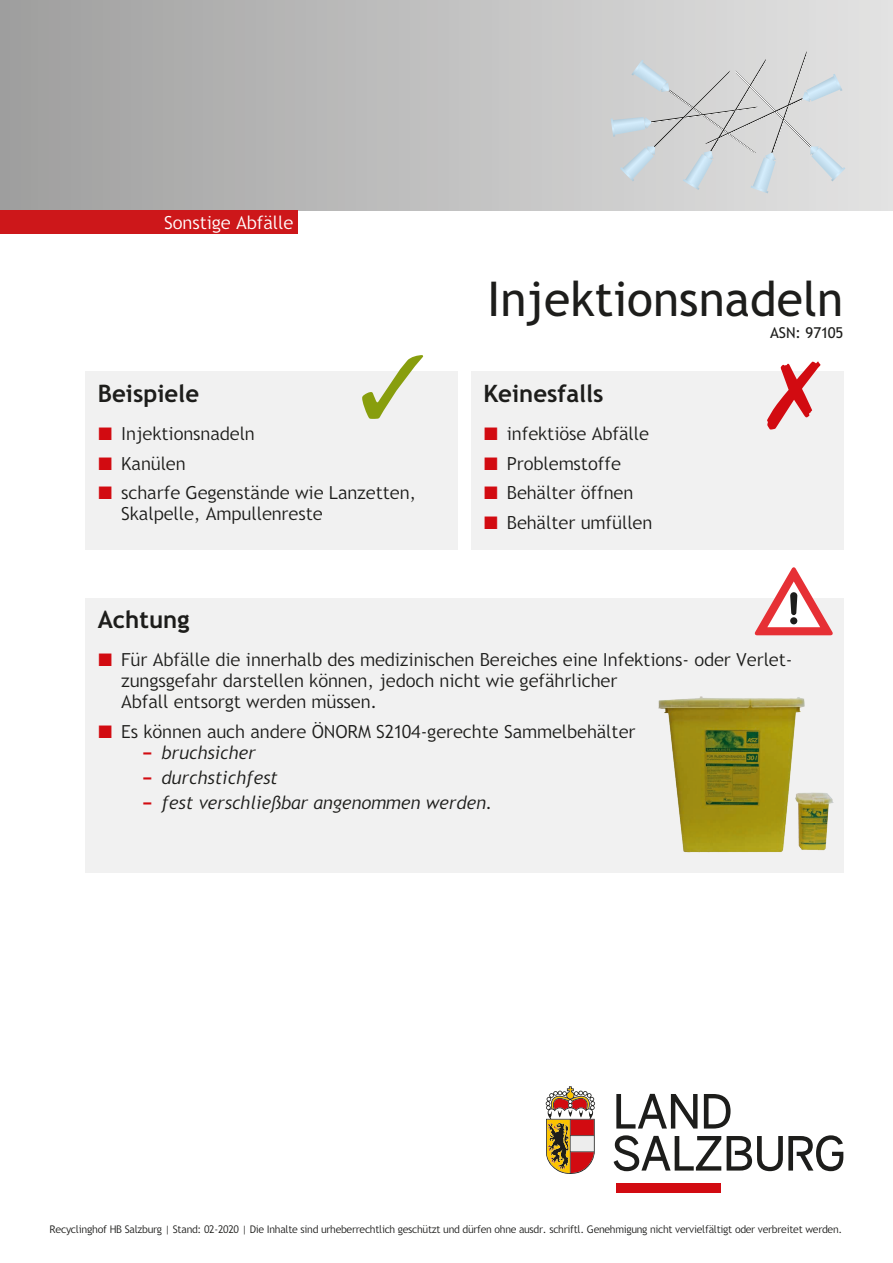
<style>
.page{position:relative;width:893px;height:1263px;background:#fff}
.page>*{position:absolute;margin:0;border:0;box-sizing:border-box;transform-origin:0 0}
.Produkttitel{font:48px "Trebuchet SBG2";color:#1d1d1b}
.t1{font:700 24px "Trebuchet SBG2";color:#1d1d1b}
.t2{font:300 18px/21px "Trebuchet SBG2";color:#1d1d1b}
.t3{font:italic 300 18px "Trebuchet SBG2";color:#1d1d1b}
.t4{font:300 18px "Trebuchet SBG2";color:#fff}
.ASN{font:15px "Trebuchet SBG2";color:#1d1d1b}
.t5{font:300 10.5px "Trebuchet SBG2";letter-spacing:-.02em;color:#1d1d1b}
.s1{color:#d20b11}
.s2{font-weight:900;font-style:normal;color:#d20b11}
</style>
<div class="page">
<div style="left:0;top:0;width:893px;height:210px;background:linear-gradient(to right,#9f9f9e,#e4e3e3)"></div>
<svg style="left:546px;top:1086px;width:49px;height:88px"></svg>
<div style="left:616px;top:1184px;width:105px;height:9px;background:#d20b11"></div>
<svg style="left:614px;top:1094px;width:229px;height:77px"></svg>
<div style="left:0;top:210px;width:298px;height:24px;background:#cd171a"></div>
<div style="left:85px;top:372px;width:373px;height:178px;background:#f1f1f1"></div>
<svg style="left:362px;top:355px;width:61px;height:64px"></svg>
<div style="left:471px;top:372px;width:372px;height:178px;background:#f1f1f1"></div>
<svg style="left:767px;top:361px;width:53px;height:68px"></svg>
<div style="left:85px;top:598px;width:758px;height:275px;background:#f1f1f1"></div>
<svg style="left:754px;top:567px;width:79px;height:68px"></svg>
<svg style="left:611px;top:51px;width:234px;height:142px;background:#d2d4d6"></svg>
<img style="left:658px;top:687px;width:186px;height:169px">
<p class="t4" style="left:164px;top:212px;width:131px">Sonstige Abfälle</p>
<p class="t1" style="left:98px;top:379px;width:103px">Beispiele</p>
<p class="t2" style="left:98px;top:423px;width:158px"><span class="s1">■</span> Injektionsnadeln</p>
<p class="t2" style="left:98px;top:453px;width:89px"><span class="s1">■</span> Kanülen</p>
<p class="t2" style="left:121px;top:482px;width:296px;text-indent:-23px"><span class="s1">■</span> scharfe Gegenstände wie Lanzetten,<br>Skalpelle, Ampullenreste</p>
<p class="Produkttitel" style="left:487px;top:271px;width:358px">Injektionsnadeln</p>
<p class="ASN" style="left:770px;top:324px;width:75px">ASN: 97105</p>
<p class="t1" style="left:483px;top:379px;width:122px">Keinesfalls</p>
<p class="t2" style="left:484px;top:423px;width:166px"><span class="s1">■</span> infektiöse Abfälle</p>
<p class="t2" style="left:484px;top:453px;width:138px"><span class="s1">■</span> Problemstoffe</p>
<p class="t2" style="left:484px;top:482px;width:151px"><span class="s1">■</span> Behälter öffnen</p>
<p class="t2" style="left:484px;top:512px;width:170px"><span class="s1">■</span> Behälter umfüllen</p>
<p class="t1" style="left:98px;top:605px;width:93px">Achtung</p>
<p class="t2" style="left:121px;top:649px;width:673px;text-indent:-23px"><span class="s1">■</span> Für Abfälle die innerhalb des medizinischen Bereiches eine Infektions- oder Verlet&shy;zungsgefahr darstellen können, jedoch nicht wie gefährlicher<br>Abfall entsorgt werden müssen.</p>
<p class="t2" style="left:98px;top:721px;width:539px"><span class="s1">■</span> Es können auch andere ÖNORM S2104-gerechte Sammelbehälter</p>
<p class="t3" style="left:142px;top:742px;width:115px"><span class="s2">−</span> bruchsicher</p>
<p class="t3" style="left:142px;top:767px;width:137px"><span class="s2">−</span> durchstichfest</p>
<p class="t3" style="left:142px;top:792px;width:352px"><span class="s2">−</span> fest verschließbar angenommen werden.</p>
<p class="t5" style="left:50px;top:1223px;width:794px">Recyclinghof HB Salzburg | Stand: 02-2020 | Die Inhalte sind urheberrechtlich geschützt und dürfen ohne ausdr. schriftl. Genehmigung nicht vervielfältigt oder verbreitet werden.</p>
</div>
